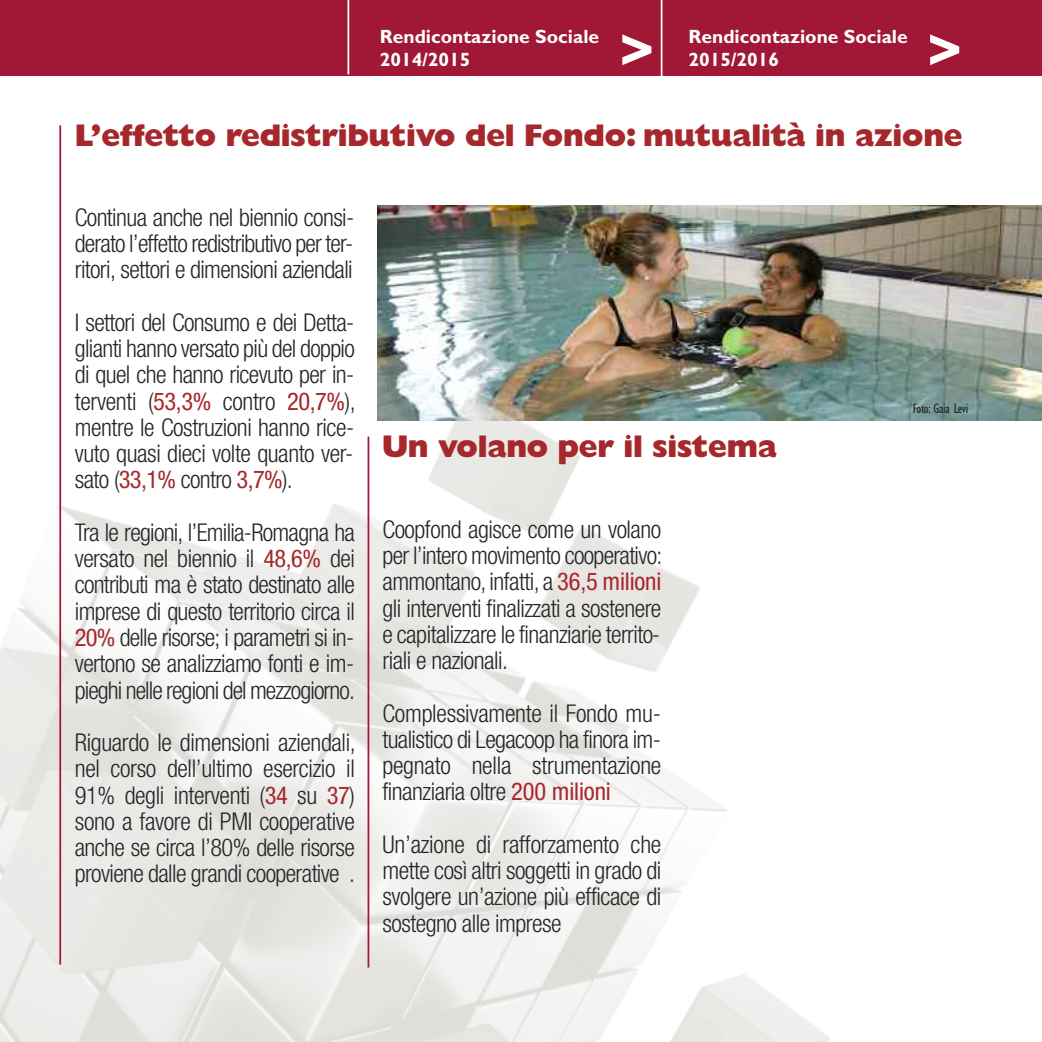
<style>
.page{position:relative;width:1042px;height:1042px;background:#fff}
.page>*{position:absolute;margin:0;border:0;box-sizing:border-box;transform-origin:0 0}
.t1{font:800 52.5px "Gill Sans";color:#fff}
.t2{font:800 31.5px "Gill Sans";letter-spacing:-.025em;color:#a7282c}
.t3{font:300 condensed 24.5px/26.2px "Helvetica Neue";letter-spacing:-.02em;color:#272627;text-align:justify}
.t4{font:700 19.25px/23.1px "Gill Sans";color:#fff}
.t5{font:condensed 14px "Gill Sans";letter-spacing:-.025em;color:#272627}
.s1{font-weight:400;color:#a7282c}
</style>
<div class="page">
<img style="left:377px;top:205px;width:665px;height:837px">
<img style="left:1px;top:288px;width:376px;height:754px">
<img style="left:377px;top:288px;width:665px;height:132px">
<div style="left:0;top:0;width:1042px;height:76px;background:#a11837"></div>
<hr style="left:347px;top:0;width:2px;height:74px;background:#fff">
<hr style="left:661px;top:0;width:1px;height:80px;background:#fff">
<hr style="left:59px;top:125px;width:2px;height:839px;background:#a11837">
<hr style="left:367px;top:436px;width:2px;height:531px;background:#a11837">
<p class="t4" style="left:380px;top:27px;width:221px">Rendicontazione Sociale<br>2014/2015</p>
<h1 class="t1" style="left:619px;top:30px;width:37px">&gt;</h1>
<h1 class="t1" style="left:927px;top:30px;width:37px">&gt;</h1>
<p class="t4" style="left:688px;top:27px;width:221px">Rendicontazione Sociale<br>2015/2016</p>
<p class="t2" style="left:74px;top:123px;width:890px">L’effetto redistributivo del Fondo: mutualità in azione</p>
<p class="t3" style="left:75px;top:206px;width:281px">Continua anche nel biennio consi&shy;derato l’effetto redistributivo per ter&shy;ritori, settori e dimensioni aziendali</p>
<p class="t3" style="left:75px;top:311px;width:282px">I settori del Consumo e dei Detta&shy;glianti hanno versato più del doppio di quel che hanno ricevuto per in&shy;terventi (<span class="s1">53,3%</span> contro <span class="s1">20,7%</span>), mentre le Costruzioni hanno rice&shy;vuto quasi dieci volte quanto ver&shy;sato (<span class="s1">33,1%</span> contro <span class="s1">3,7%</span>).</p>
<p class="t3" style="left:75px;top:521px;width:282px">Tra le regioni, l’Emilia-Romagna ha versato nel biennio il <span class="s1">48,6%</span> dei contributi ma è stato destinato alle imprese di questo territorio circa il <span class="s1">20%</span> delle risorse; i parametri si in&shy;vertono se analizziamo fonti e im&shy;pieghi nelle regioni del mezzogiorno.</p>
<p class="t3" style="left:75px;top:731px;width:282px">Riguardo le dimensioni aziendali, nel corso dell’ultimo esercizio il 91% degli interventi (<span class="s1">34</span> su <span class="s1">37</span>) sono a favore di PMI cooperative anche se circa l’80% delle risorse proviene dalle grandi cooperative .</p>
<p class="t2" style="left:382px;top:435px;width:396px">Un volano per il sistema</p>
<p class="t3" style="left:382px;top:518px;width:281px">Coopfond agisce come un volano per l’intero movimento cooperativo: ammontano, infatti, a <span class="s1">36,5 milioni </span>gli interventi finalizzati a sostenere e capitalizzare le finanziarie territo&shy;riali e nazionali.</p>
<p class="t3" style="left:382px;top:702px;width:280px">Complessivamente il Fondo mu&shy;tualistico di Legacoop ha finora im&shy;pegnato nella strumentazione finanziaria oltre <span class="s1">200 milioni</span></p>
<p class="t3" style="left:382px;top:833px;width:280px">Un’azione di rafforzamento che mette così altri soggetti in grado di svolgere un’azione più efficace di sostegno alle imprese</p>
<p class="t5" style="left:913px;top:403px;width:57px">Foto: Gaia Levi</p>
</div>
